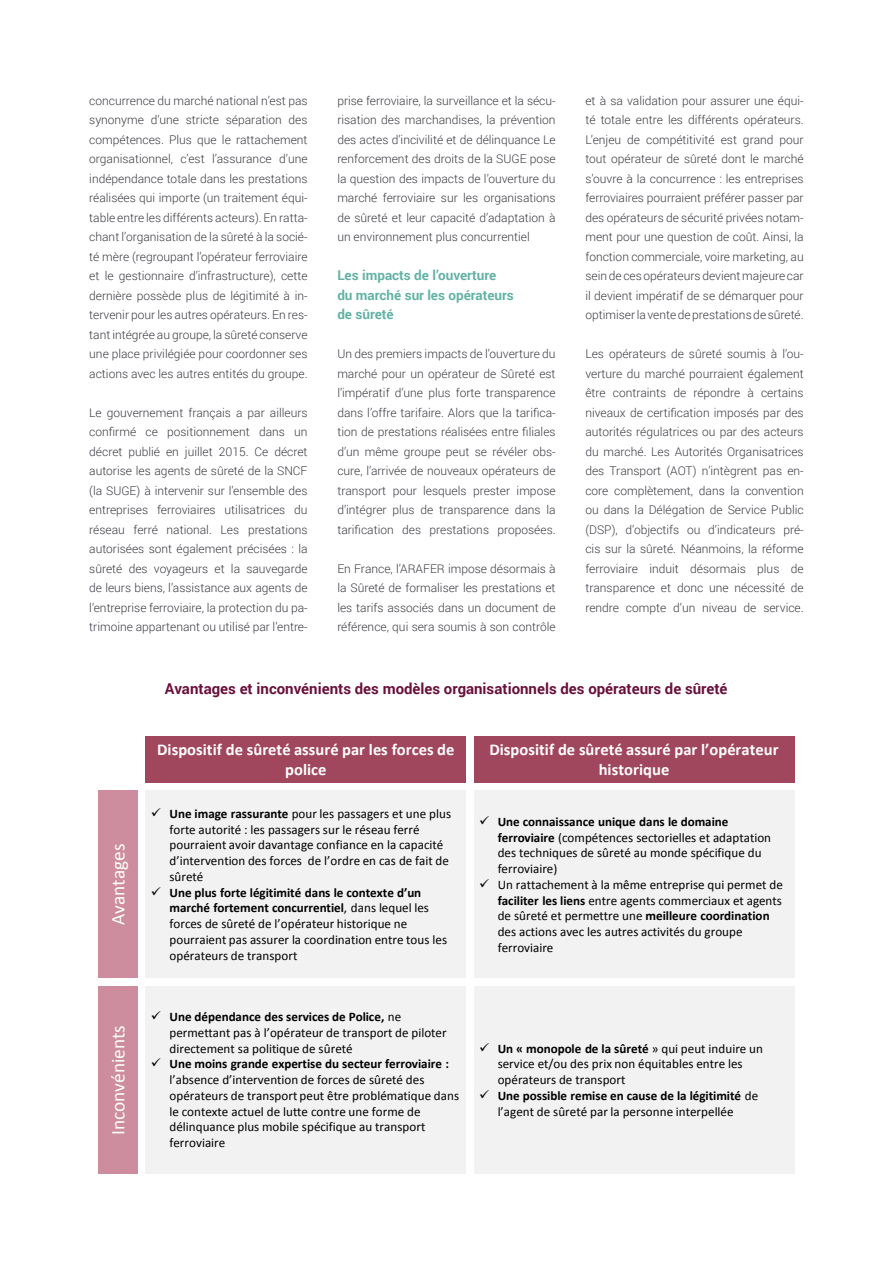
<style>
.page{position:relative;width:893px;height:1263px;background:#fff}
.page>*{position:absolute;margin:0;border:0;box-sizing:border-box;transform-origin:0 0}
.t1{font:19.35px "Calibri";color:#fff}
.t2{font:700 16.5px/19.8px "Calibri";letter-spacing:.005em;color:#fff;text-align:center}
.t3{font:700 15px "Roboto";color:#69103c}
.t4{font:700 13.5px/19.5px "Roboto";color:#63b2a6}
.t5{font:13.05px/15.8px "Calibri";color:#000}
.t6{font:300 12px/19.5px "Roboto";color:#3b3c43;text-align:justify}
.s1{font-weight:700}
</style>
<div class="page">
<div style="left:146px;top:791px;width:320px;height:187px;background:#f2f2f2"></div>
<div style="left:474px;top:791px;width:320px;height:187px;background:#f2f2f2"></div>
<div style="left:146px;top:986px;width:320px;height:187px;background:#f2f2f2"></div>
<div style="left:474px;top:986px;width:320px;height:187px;background:#f2f2f2"></div>
<div style="left:146px;top:736px;width:320px;height:47px;background:#a0475e"></div>
<div style="left:474px;top:736px;width:320px;height:47px;background:#a0475e"></div>
<div style="left:98px;top:791px;width:40px;height:187px;background:#cd8d9e"></div>
<div style="left:98px;top:986px;width:40px;height:188px;background:#cd8d9e"></div>
<p class="t6" style="left:89px;top:90px;width:220px">concurrence du marché national n’est pas synonyme d’une stricte séparation des compétences. Plus que le rattachement organisationnel, c’est l’assurance d’une indépendance totale dans les prestations réalisées qui importe (un traitement équi&shy;table entre les différents acteurs). En ratta&shy;chant l’organisation de la sûreté à la socié&shy;té mère (regroupant l’opérateur ferroviaire et le gestionnaire d’infrastructure), cette dernière possède plus de légitimité à in&shy;tervenir pour les autres opérateurs. En res&shy;tant intégrée au groupe, la sûreté conserve une place privilégiée pour coordonner ses actions avec les autres entités du groupe.</p>
<p class="t6" style="left:89px;top:402px;width:220px">Le gouvernement français a par ailleurs confirmé ce positionnement dans un décret publié en juillet 2015. Ce décret autorise les agents de sûreté de la SNCF (la SUGE) à intervenir sur l’ensemble des entreprises ferroviaires utilisatrices du réseau ferré national. Les prestations autorisées sont également précisées : la sûreté des voyageurs et la sauvegarde de leurs biens, l’assistance aux agents de l’entreprise ferroviaire, la protection du pa&shy;trimoine appartenant ou utilisé par l’entre-</p>
<p class="t6" style="left:337px;top:90px;width:220px">prise ferroviaire, la surveillance et la sécu&shy;risation des marchandises, la prévention des actes d’incivilité et de délinquance Le renforcement des droits de la SUGE pose la question des impacts de l’ouverture du marché ferroviaire sur les organisations de sûreté et leur capacité d’adaptation à un environnement plus concurrentiel</p>
<p class="t4" style="left:337px;top:265px;width:178px">Les impacts de l’ouverture du marché sur les opérateurs de sûreté</p>
<p class="t6" style="left:337px;top:344px;width:220px">Un des premiers impacts de l’ouverture du marché pour un opérateur de Sûreté est l’impératif d’une plus forte transparence dans l’offre tarifaire. Alors que la tarifica&shy;tion de prestations réalisées entre filiales d’un même groupe peut se révéler obs&shy;cure, l’arrivée de nouveaux opérateurs de transport pour lesquels prester impose d’intégrer plus de transparence dans la tarification des prestations proposées.</p>
<p class="t6" style="left:337px;top:558px;width:220px">En France, l’ARAFER impose désormais à la Sûreté de formaliser les prestations et les tarifs associés dans un document de référence, qui sera soumis à son contrôle</p>
<p class="t6" style="left:585px;top:90px;width:220px">et à sa validation pour assurer une équi&shy;té totale entre les différents opérateurs.<br>L’enjeu de compétitivité est grand pour tout opérateur de sûreté dont le marché s’ouvre à la concurrence : les entreprises ferroviaires pourraient préférer passer par des opérateurs de sécurité privées notam&shy;ment pour une question de coût. Ainsi, la fonction commerciale, voire marketing, au sein de ces opérateurs devient majeure car il devient impératif de se démarquer pour optimiser la vente de prestations de sûreté.</p>
<p class="t6" style="left:585px;top:344px;width:220px">Les opérateurs de sûreté soumis à l’ou&shy;verture du marché pourraient également être contraints de répondre à certains niveaux de certification imposés par des autorités régulatrices ou par des acteurs du marché. Les Autorités Organisatrices des Transport (AOT) n’intègrent pas en&shy;core complètement, dans la convention ou dans la Délégation de Service Public (DSP), d’objectifs ou d’indicateurs pré&shy;cis sur la sûreté. Néanmoins, la réforme ferroviaire induit désormais plus de transparence et donc une nécessité de rendre compte d’un niveau de service.</p>
<p class="t3" style="left:165px;top:678px;width:564px">Avantages et inconvénients des modèles organisationnels des opérateurs de sûreté</p>
<h1 class="t1" style="left:106px;top:925px;width:83px;rotate:-90deg">Avantages</h1>
<h1 class="t1" style="left:106px;top:1135px;width:111px;rotate:-90deg">Inconvénients</h1>
<h2 class="t2" style="left:157px;top:740px;width:299px">Dispositif de sûreté assuré par les forces de police</h2>
<h2 class="t2" style="left:489px;top:740px;width:291px">Dispositif de sûreté assuré par l’opérateur historique</h2>
<p class="t5" style="left:169px;top:806px;width:283px;text-indent:-19px">✓ <span class="s1">Une image rassurante</span> pour les passagers et une plus forte autorité : les passagers sur le réseau ferré pourraient avoir davantage confiance en la capacité d’intervention des forces de l’ordre en cas de fait de sûreté</p>
<p class="t5" style="left:169px;top:884px;width:279px;text-indent:-19px">✓ <span class="s1">Une plus forte légitimité dans le contexte d’un marché fortement concurrentiel</span>, dans lequel les forces de sûreté de l’opérateur historique ne pourraient pas assurer la coordination entre tous les opérateurs de transport</p>
<p class="t5" style="left:169px;top:1009px;width:279px;text-indent:-19px">✓ <span class="s1">Une dépendance des services de Police,</span> ne permettant pas à l’opérateur de transport de piloter directement sa politique de sûreté</p>
<p class="t5" style="left:169px;top:1056px;width:291px;text-indent:-19px">✓ <span class="s1">Une moins grande expertise du secteur ferroviaire : </span>l’absence d’intervention de forces de sûreté des opérateurs de transport peut être problématique dans le contexte actuel de lutte contre une forme de délinquance plus mobile spécifique au transport ferroviaire</p>
<p class="t5" style="left:498px;top:814px;width:275px;text-indent:-19px">✓ <span class="s1">Une connaissance unique dans le domaine ferroviaire</span> (compétences sectorielles et adaptation des techniques de sûreté au monde spécifique du ferroviaire)</p>
<p class="t5" style="left:498px;top:877px;width:287px;text-indent:-19px">✓ Un rattachement à la même entreprise qui permet de <span class="s1">faciliter les liens</span> entre agents commerciaux et agents de sûreté et permettre une <span class="s1">meilleure coordination </span>des actions avec les autres activités du groupe ferroviaire</p>
<p class="t5" style="left:498px;top:1040px;width:267px;text-indent:-19px">✓ <span class="s1">Un « monopole de la sûreté</span> » qui peut induire un service et/ou des prix non équitables entre les opérateurs de transport</p>
<p class="t5" style="left:479px;top:1088px;width:281px;text-align:center">✓ <span class="s1">Une possible remise en cause de la légitimité</span> de l’agent de sûreté par la personne interpellée</p>
</div>
